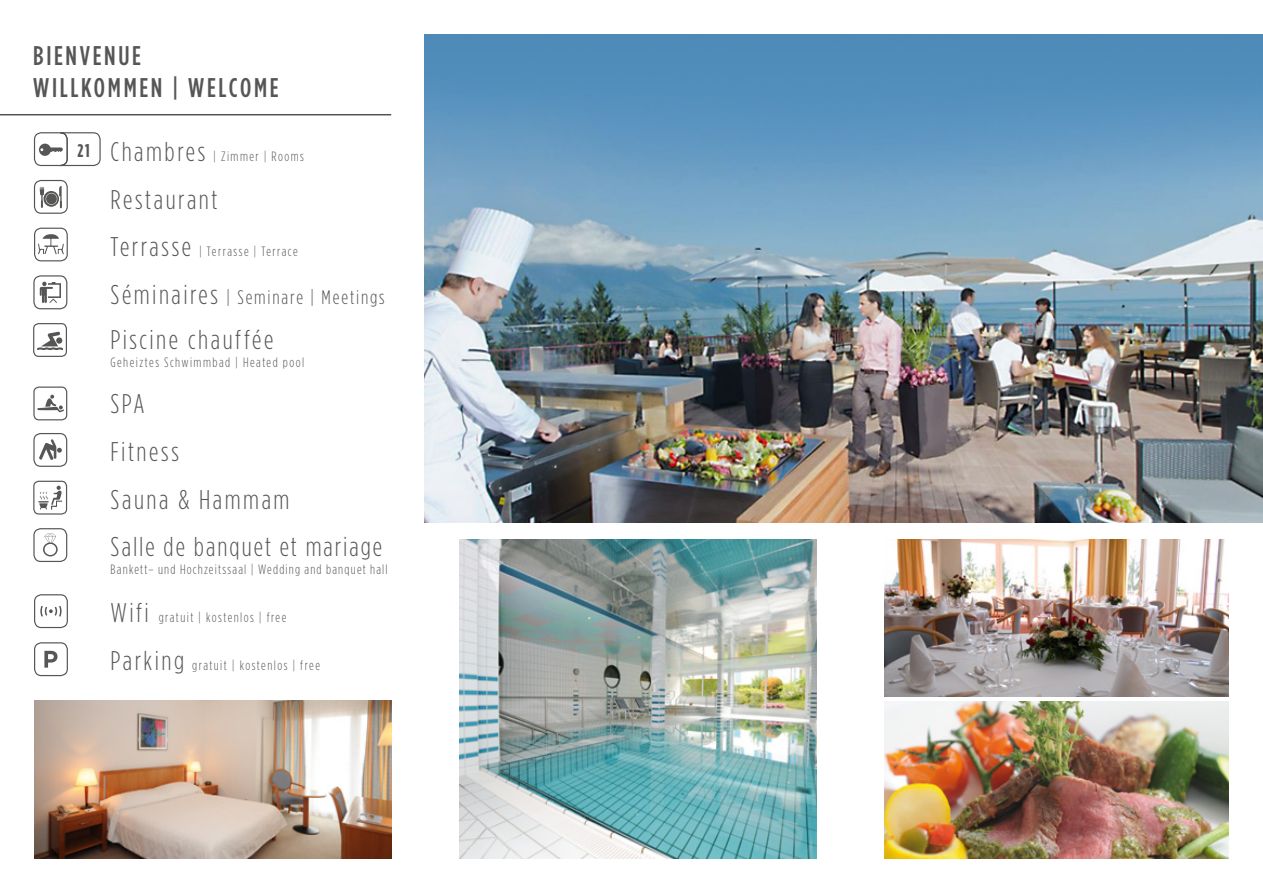
<style>
.page{position:relative;width:1263px;height:893px;background:#fff}
.page>*{position:absolute;margin:0;border:0;box-sizing:border-box;transform-origin:0 0}
.t1{font:300 condensed 27px/48px "Gotham HTF";letter-spacing:.09em;color:#565655}
.t2{font:500 condensed 27px/32.4px "Gotham HTF";letter-spacing:.1em;color:#565655}
.t3{font:300 condensed 19.5px "Gotham HTF";letter-spacing:.095em;color:#565655}
.t4{font:700 condensed 18.3px "Gotham HTF";color:#565655}
.t5{font:300 condensed 13.5px "Gotham HTF";letter-spacing:.105em;color:#565655}
.s1{font-size:27px}
</style>
<div class="page">
<img style="left:884px;top:701px;width:345px;height:157px">
<img style="left:459px;top:539px;width:357px;height:320px">
<img style="left:884px;top:540px;width:345px;height:157px">
<img style="left:424px;top:34px;width:839px;height:488px">
<img style="left:34px;top:700px;width:357px;height:159px">
<svg style="left:39px;top:439px;width:23px;height:21px"></svg>
<div style="left:33px;top:433px;width:34px;height:34px;border:1px solid #565655;border-radius:7px"></div>
<hr style="left:0;top:115px;width:391px;height:1px;background:#000">
<svg style="left:37px;top:332px;width:26px;height:18px"></svg>
<div style="left:56px;top:337px;width:6px;height:7px;background:#565655;border-radius:50%"></div>
<div style="left:33px;top:323px;width:34px;height:34px;border:1px solid #565655;border-radius:5px"></div>
<svg style="left:37px;top:395px;width:27px;height:17px"></svg>
<div style="left:33px;top:387px;width:34px;height:33px;border:1px solid #565655;border-radius:5px"></div>
<svg style="left:38px;top:486px;width:24px;height:24px"></svg>
<div style="left:33px;top:481px;width:34px;height:34px;border:1px solid #565655;border-radius:5px"></div>
<svg style="left:43px;top:534px;width:15px;height:22px"></svg>
<div style="left:33px;top:528px;width:34px;height:34px;border:1px solid #565655;border-radius:7px"></div>
<svg style="left:39px;top:132px;width:62px;height:35px"></svg>
<div style="left:34px;top:132px;width:34px;height:34px;border:1px solid #565655;border-radius:7px"></div>
<svg style="left:40px;top:186px;width:22px;height:22px"></svg>
<div style="left:46px;top:193px;width:11px;height:11px;background:#565655;border-radius:50%"></div>
<div style="left:34px;top:180px;width:34px;height:34px;border:1px solid #565655;border-radius:7px"></div>
<svg style="left:38px;top:234px;width:26px;height:20px"></svg>
<div style="left:34px;top:228px;width:34px;height:33px;border:1px solid #565655;border-radius:7px"></div>
<svg style="left:40px;top:282px;width:21px;height:21px"></svg>
<div style="left:33px;top:275px;width:34px;height:34px;border:1px solid #565655;border-radius:7px"></div>
<svg style="left:40px;top:606px;width:22px;height:11px"></svg>
<div style="left:34px;top:594px;width:34px;height:34px;border:1px solid #565655;border-radius:7px"></div>
<svg style="left:44px;top:651px;width:14px;height:17px"></svg>
<div style="left:34px;top:642px;width:34px;height:34px;border:1px solid #565655;border-radius:7px"></div>
<h1 class="t2" style="left:33px;top:39px;width:108px">BIENVENUE<br>WILL</h1>
<h1 class="t2" style="left:81px;top:71px;width:28px">KOMME</h1>
<h1 class="t2" style="left:151px;top:71px;width:52px">N | WELCOME</h1>
<h3 class="t4" style="left:77px;top:141px;width:14px">21</h3>
<p class="t5" style="left:110px;top:149px;width:195px"><span class="s1">Chambres</span> | Zimmer | Rooms</p>
<h1 class="t1" style="left:110px;top:175px;width:108px">Restaurant</h1>
<p class="t5" style="left:110px;top:244px;width:189px"><span class="s1">Terrasse</span> | Terrasse | Terrace</p>
<h2 class="t3" style="left:110px;top:287px;width:276px"><span class="s1">Séminaires</span> | Seminare | Meetings</h2>
<h1 class="t1" style="left:110px;top:316px;width:165px">Piscine chauffée</h1>
<p class="t5" style="left:110px;top:356px;width:195px">Geheiztes Schwimmbad | Heated pool</p>
<h1 class="t1" style="left:110px;top:379px;width:180px">SPA<br>Fitness<br>Sauna &amp; Hammam</h1>
<h1 class="t1" style="left:111px;top:522px;width:273px">Salle de banquet et mariage</h1>
<p class="t5" style="left:111px;top:562px;width:278px">Bankett– und Hochzeitssaal | Wedding and banquet hall</p>
<p class="t5" style="left:110px;top:611px;width:178px"><span class="s1">Wifi</span> gratuit | kostenlos | free</p>
<p class="t5" style="left:110px;top:659px;width:211px"><span class="s1">Parking</span> gratuit | kostenlos | free</p>
</div>
